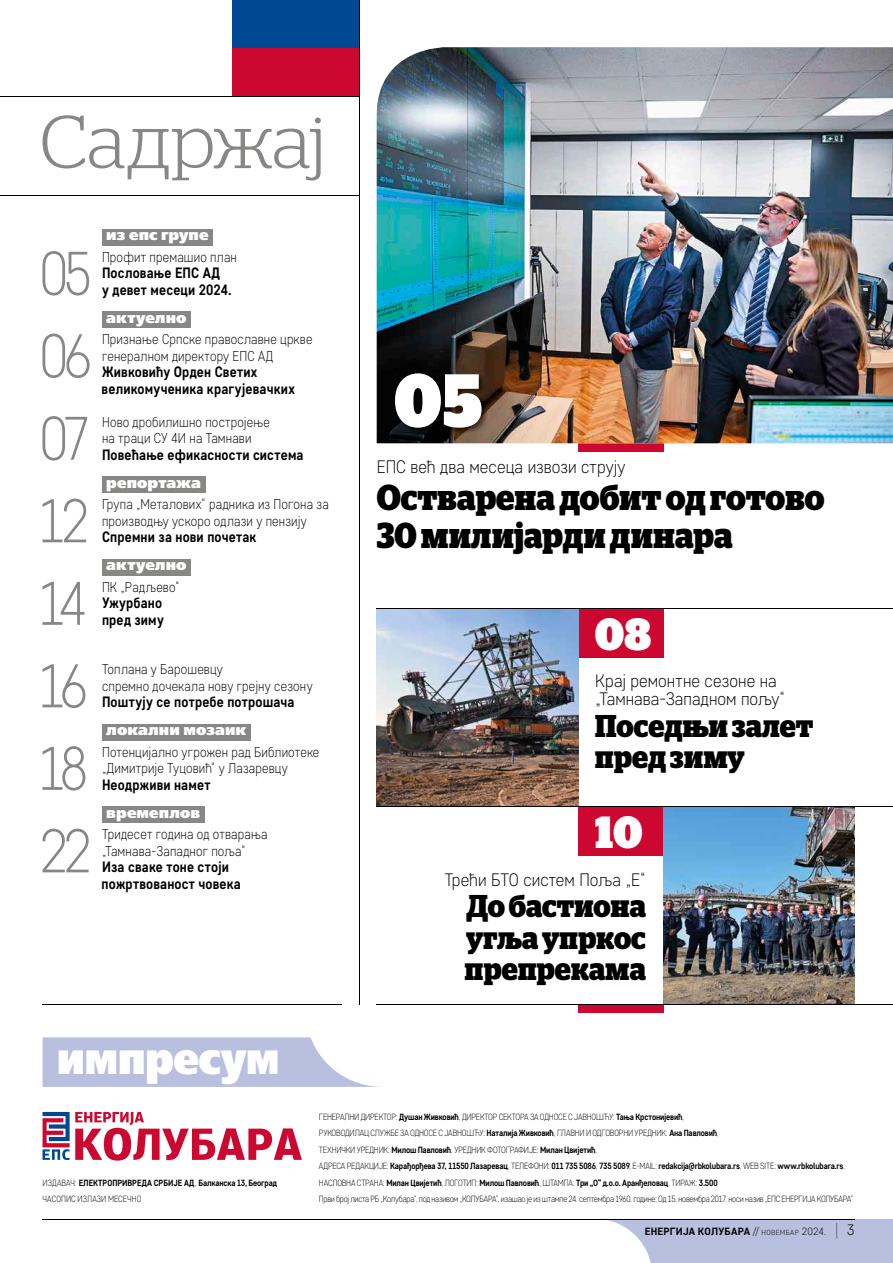
<style>
.page{position:relative;width:893px;height:1263px;background:#fff}
.page>*{position:absolute;margin:0;border:0;box-sizing:border-box;transform-origin:0 0}
.t1{font:300 75px "Stag LC";letter-spacing:-.005em;color:#878786}
.t2{font:900 75px "Stag Sans LC";color:#fff;scale:.9 1}
.t3{font:300 61.35px "Core Sans D25";letter-spacing:-.1em;color:#878786;scale:.9 1}
.t4{font:45px "Free Set Extra Bold C";letter-spacing:-.015em;color:#fff;scale:.9 1}
.t5{font:900 45px "Stag LC";color:#fff;scale:.9 1}
.t6{font:700 36px/37.5px "Stag LC";color:#000;scale:.9 1}
.t7{font:700 31.5px/31.5px "Stag LC";letter-spacing:.005em;color:#000;scale:.9 1}
.t8{font:300 18px/18px "Core Sans D25";color:#000;scale:.95 1}
.t9{font:700 15px/16.5px "Core Sans D55";letter-spacing:.01em;color:#000;scale:.9 1}
.t10{font:15px "Free Set Extra Bold C";letter-spacing:.005em;color:#fff}
.t11{font:300 14.25px/16.5px "Core Sans D25";letter-spacing:.015em;color:#000;scale:.9 1}
.t12{font:700 10.5px "Core Sans D55";letter-spacing:.02em;color:#000}
.t13{font:300 9px/16.5px "Core Sans D25";letter-spacing:-.025em;color:#000;scale:.9 1}
.t14{font:700 9px/16.5px "Core Sans D55";letter-spacing:-.02em;color:#000;scale:.9 1}
.t15{font:300 9px "Core Sans D25";color:#000;scale:.9 1}
.s1{font-family:"Core Sans D25";font-weight:300}
.s2{font-family:"Core Sans D55";font-weight:700}
.s3{font-family:"Core Sans D25";font-weight:300;font-size:7.35px}
.s4{font-family:"Core Sans D15";font-weight:100;font-size:18px}
.s5{font-family:"Core Sans D25";font-weight:300;font-size:15px}
</style>
<div class="page">
<svg style="left:607px;top:1219px;width:286px;height:44px;background:#bfc5e2"></svg>
<hr style="left:43px;top:1219px;width:812px;height:1px;background:#000">
<svg style="left:43px;top:1037px;width:336px;height:50px;background:#c2c8e3"></svg>
<div style="left:578px;top:443px;width:85px;height:8px;background:#cc0831"></div>
<div style="left:578px;top:1004px;width:85px;height:8px;background:#cc0831"></div>
<div style="left:578px;top:806px;width:85px;height:50px;background:#cc0831"></div>
<div style="left:578px;top:608px;width:85px;height:50px;background:#cc0831"></div>
<div style="left:232px;top:47px;width:127px;height:50px;background:#cc0831"></div>
<div style="left:232px;top:0;width:127px;height:47px;background:#004892"></div>
<img style="left:663px;top:807px;width:192px;height:197px">
<img style="left:377px;top:609px;width:201px;height:197px">
<img style="left:377px;top:47px;width:516px;height:396px">
<img style="left:394px;top:372px;width:95px;height:63px">
<div style="left:102px;top:229px;width:111px;height:16px;background:#878786"></div>
<div style="left:102px;top:311px;width:89px;height:17px;background:#878786"></div>
<div style="left:102px;top:476px;width:103px;height:17px;background:#878786"></div>
<div style="left:102px;top:559px;width:89px;height:16px;background:#878786"></div>
<div style="left:102px;top:724px;width:149px;height:16px;background:#878786"></div>
<div style="left:102px;top:806px;width:103px;height:17px;background:#878786"></div>
<hr style="left:359px;top:0;width:1px;height:1004px;background:#000">
<hr style="left:0;top:97px;width:359px;height:1px;background:#000">
<hr style="left:0;top:196px;width:359px;height:1px;background:#000">
<hr style="left:377px;top:1004px;width:516px;height:1px;background:#000">
<hr style="left:43px;top:1004px;width:299px;height:1px;background:#000">
<hr style="left:377px;top:806px;width:516px;height:1px;background:#000">
<hr style="left:377px;top:608px;width:516px;height:1px;background:#000">
<svg style="left:43px;top:1112px;width:259px;height:48px"></svg>
<h1 class="t1" style="left:40px;top:87px;width:288px">Садржај</h1>
<h3 class="t10" style="left:106px;top:226px;width:104px">из епс групе</h3>
<h2 class="t3" style="left:39px;top:234px;width:60px">05</h2>
<h3 class="t11" style="left:102px;top:248px;width:151px">Профит премашио план</h3>
<h3 class="t9" style="left:102px;top:264px;width:146px">Пословање ЕПС АД<br>у девет месеци 2024.</h3>
<h3 class="t10" style="left:106px;top:309px;width:82px">актуелно</h3>
<h2 class="t3" style="left:39px;top:316px;width:60px">06</h2>
<h3 class="t11" style="left:102px;top:331px;width:235px">Признање Српске православне цркве генералном директору ЕПС АД</h3>
<h3 class="t9" style="left:102px;top:363px;width:216px">Живковићу Орден Светих великомученика крагујевачких</h3>
<h2 class="t3" style="left:39px;top:399px;width:58px">07</h2>
<h3 class="t11" style="left:102px;top:413px;width:188px">Ново дробилишно постројење на траци СУ 4И на Тамнави</h3>
<h3 class="t9" style="left:102px;top:446px;width:225px">Повећање ефикасности система</h3>
<h3 class="t10" style="left:106px;top:474px;width:96px">репортажа</h3>
<h2 class="t3" style="left:37px;top:481px;width:60px">12</h2>
<h3 class="t11" style="left:102px;top:496px;width:254px">Група „Металових“ радника из Погона за производњу ускоро одлази у пензију</h3>
<h3 class="t9" style="left:102px;top:528px;width:173px">Спремни за нови почетак</h3>
<h3 class="t10" style="left:106px;top:556px;width:82px">актуелно</h3>
<h2 class="t3" style="left:37px;top:564px;width:57px">14</h2>
<h3 class="t11" style="left:102px;top:578px;width:88px">ПК „Радљево“</h3>
<h3 class="t9" style="left:102px;top:594px;width:70px">Ужурбано пред зиму</h3>
<h2 class="t3" style="left:37px;top:646px;width:59px">16</h2>
<h3 class="t11" style="left:102px;top:661px;width:235px">Топлана у Барошевцу<br>спремно дочекала нову грејну сезону</h3>
<h3 class="t9" style="left:102px;top:693px;width:215px">Поштују се потребе потрошача</h3>
<h3 class="t10" style="left:106px;top:721px;width:142px">локални мозаик</h3>
<h2 class="t3" style="left:37px;top:729px;width:59px">18</h2>
<h3 class="t11" style="left:102px;top:743px;width:243px">Потенцијално угрожен рад Библиотеке „Димитрије Туцовић“ у Лазаревцу</h3>
<h3 class="t9" style="left:102px;top:776px;width:122px">Неодрживи намет</h3>
<h3 class="t10" style="left:106px;top:804px;width:96px">времеплов</h3>
<h2 class="t3" style="left:39px;top:811px;width:60px">22</h2>
<h3 class="t11" style="left:102px;top:826px;width:186px">Тридесет година од отварања „Тамнава-Западног поља“</h3>
<h3 class="t9" style="left:102px;top:858px;width:156px">Иза сваке тоне стоји пожртвованост човека</h3>
<h3 class="t4" style="left:57px;top:1032px;width:249px">импресум</h3>
<h1 class="t2" style="left:394px;top:344px;width:100px">05</h1>
<h3 class="t8" style="left:377px;top:457px;width:263px">ЕПС већ два месеца извози струју</h3>
<h3 class="t6" style="left:377px;top:476px;width:499px">Остварена добит од готово<br>30 милијарди динара</h3>
<h3 class="t5" style="left:595px;top:600px;width:63px">08</h3>
<h3 class="t8" style="left:595px;top:672px;width:201px">Крај ремонтне сезоне на „Тамнава-Западном пољу“</h3>
<h3 class="t7" style="left:595px;top:707px;width:244px">Поседњи залет пред зиму</h3>
<h3 class="t5" style="left:595px;top:798px;width:54px">10</h3>
<h3 class="t8" style="left:445px;top:870px;width:213px">Трећи БТО систем Поља „Е“</h3>
<h3 class="t7" style="left:465px;top:887px;width:203px;text-align:justify">До бастиона угља упркос препрекама</h3>
<p class="t14" style="left:43px;top:1174px;width:262px"><span class="s1">ИЗДАВАЧ:</span> ЕЛЕКТРОПРИВРЕДА СРБИЈЕ АД<span class="s1">,</span> Балканска 13, Београд</p>
<p class="t15" style="left:43px;top:1193px;width:112px">ЧАСОПИС ИЗЛАЗИ МЕСЕЧНО</p>
<p class="t13" style="left:319px;top:1108px;width:446px">ГЕНЕРАЛНИ ДИРЕКТОР: <span class="s2">Душан Живковић</span>, ДИРЕКТОР СЕКТОРА ЗА ОДНОСЕ С ЈАВНОШЋУ: <span class="s2">Тања Крстонијевић</span>,<br>РУКОВОДИЛАЦ СЛУЖБЕ ЗА ОДНОСЕ С ЈАВНОШЋУ: <span class="s2">Наталија Живковић</span>, ГЛАВНИ И ОДГОВОРНИ УРЕДНИК: <span class="s2">Ана Павловић</span>,<br>ТЕХНИЧКИ УРЕДНИК: <span class="s2">Милош Павловић</span>, УРЕДНИК ФОТОГРАФИЈЕ: <span class="s2">Милан Цвијетић</span>,</p>
<p class="t14" style="left:319px;top:1158px;width:586px"><span class="s1">АДРЕСА РЕДАКЦИЈЕ:</span> Карађорђева 37, 11550 Лазаревац<span class="s1">, ТЕЛЕФОНИ:</span> 011 735 5086<span class="s1">,</span> 735 5089<span class="s1">, E-MAIL:</span> redakcija@rbkolubara.rs<span class="s1">, WEB SITE:</span> www.rbkolubara.rs<span class="s1">,<br>НАСЛОВНА СТРАНА:</span> Милан Цвијетић<span class="s1">, ЛОГОТИП:</span> Милош Павловић<span class="s1">, ШТАМПА:</span> Три „О“ д.о.о. Аранђеловац<span class="s1">, ТИРАЖ:</span> 3.500</p>
<p class="t13" style="left:319px;top:1191px;width:595px">Први број листа РБ „Колубара“, под називом „КОЛУБАРА“, изашао је из штампе 24. септембра 1960. године; Од 15. новембра 2017. носи назив „ЕПС ЕНЕРГИЈА КОЛУБАРА“</p>
<p class="t12" style="left:645px;top:1225px;width:212px">ЕНЕРГИЈА КОЛУБАРА <span class="s1">//</span> <span class="s3">новембар</span> <span class="s1">2024.</span> <span class="s4">|</span> <span class="s5">3</span></p>
</div>
